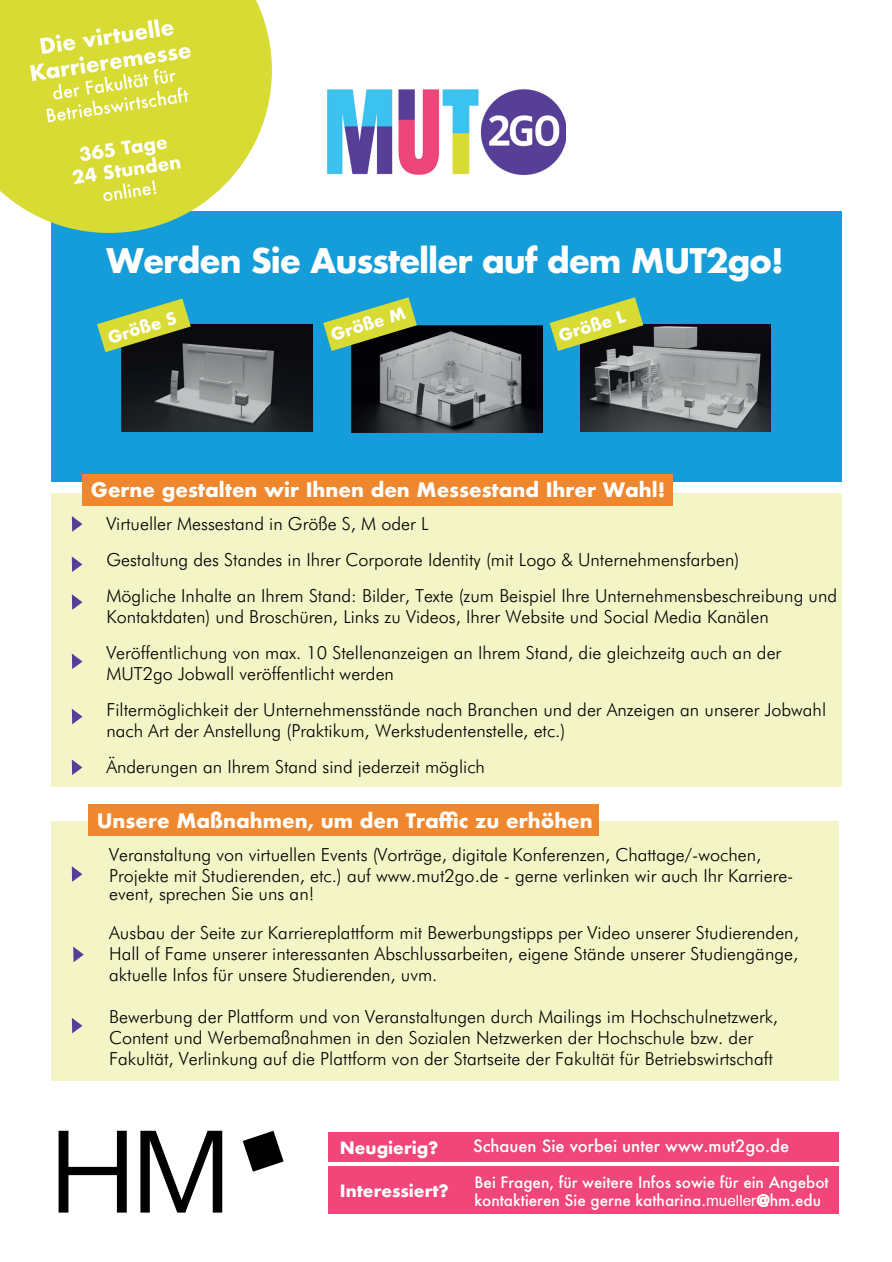
<style>
.page{position:relative;width:892px;height:1262px;background:#fff}
.page>*{position:absolute;margin:0;border:0;box-sizing:border-box;transform-origin:0 0}
.t1{font:700 33px "Futura";letter-spacing:-.035em;color:#fff}
.t2{font:700 19.5px "Futura";color:#fff}
.t3{font:300 18px/36px "Futura BT";color:#000001}
.t4{font:500 16.5px "Futura";color:#fff}
.t5{font:700 16.5px "Futura";color:#fff}
.t6{font:700 16.35px "Futura";color:#fff}
.t7{font:500 15.3px/18.5px "Futura";color:#fff}
.s1{font-family:"Arial";font-weight:400}
</style>
<div class="page">
<div style="left:51px;top:211px;width:790px;height:270px;background:#149dd9"></div>
<div style="left:51px;top:493px;width:790px;height:294px;background:#f3f5c6"></div>
<div style="left:51px;top:820px;width:787px;height:260px;background:#f3f5c6"></div>
<div style="left:82px;top:474px;width:590px;height:31px;background:#ef872e"></div>
<svg style="left:72px;top:516px;width:10px;height:15px"></svg>
<svg style="left:72px;top:556px;width:10px;height:16px"></svg>
<svg style="left:72px;top:594px;width:10px;height:16px"></svg>
<svg style="left:72px;top:653px;width:10px;height:16px"></svg>
<svg style="left:72px;top:709px;width:10px;height:15px"></svg>
<svg style="left:72px;top:759px;width:10px;height:16px"></svg>
<svg style="left:72px;top:866px;width:10px;height:15px"></svg>
<svg style="left:73px;top:946px;width:11px;height:16px"></svg>
<svg style="left:72px;top:1018px;width:10px;height:15px"></svg>
<div style="left:88px;top:804px;width:511px;height:31px;background:#ef872e"></div>
<svg style="left:0;top:0;width:272px;height:233px;fill:#d9db35"></svg>
<svg style="left:30px;top:19px;width:161px;height:103px;background:#e0e25d"></svg>
<svg style="left:73px;top:139px;width:108px;height:62px"></svg>
<div style="left:328px;top:1132px;width:510px;height:29px;background:#f0467a"></div>
<div style="left:328px;top:1166px;width:510px;height:28px;background:#f0467a"></div>
<div style="left:328px;top:1181px;width:510px;height:33px;background:#f0467a"></div>
<svg style="left:243px;top:1130px;width:40px;height:41px"></svg>
<svg style="left:59px;top:1130px;width:68px;height:82px"></svg>
<svg style="left:140px;top:1130px;width:82px;height:82px"></svg>
<img style="left:580px;top:324px;width:190px;height:107px">
<img style="left:351px;top:325px;width:191px;height:107px">
<img style="left:121px;top:324px;width:191px;height:107px">
<svg style="left:323px;top:297px;width:94px;height:54px"></svg>
<svg style="left:97px;top:298px;width:94px;height:54px"></svg>
<svg style="left:549px;top:297px;width:94px;height:54px"></svg>
<img style="left:327px;top:89px;width:238px;height:87px">
<h1 class="t1" style="left:106px;top:236px;width:679px">Werden Sie Aussteller auf dem MUT2go!</h1>
<p class="t6" style="left:105px;top:326px;width:72px;rotate:-17deg">Größe S</p>
<p class="t6" style="left:328px;top:324px;width:79px;rotate:-17deg">Größe M</p>
<p class="t6" style="left:555px;top:324px;width:70px;rotate:-17deg">Größe L</p>
<p class="t2" style="left:91px;top:476px;width:576px">Gerne gestalten wir Ihnen den Messestand Ihrer Wahl!</p>
<p class="t3" style="left:106px;top:505px;width:732px">Virtueller Messestand in Größe S, M oder L<br>Gestaltung des Standes in Ihrer Corporate Identity (mit Logo &amp; Unternehmensfarben)<br>Mögliche Inhalte an Ihrem Stand: Bilder, Texte (zum Beispiel Ihre Unternehmensbeschreibung und</p>
<p class="t3" style="left:106px;top:598px;width:676px">Kontaktdaten) und Broschüren, Links zu Videos, Ihrer Website und Social Media Kanälen<br>Veröffentlichung von max. 10 Stellenanzeigen an Ihrem Stand, die gleichzeitg auch an der</p>
<p class="t3" style="left:106px;top:655px;width:721px">MUT2go Jobwall veröffentlicht werden<br>Filtermöglichkeit der Unternehmensstände nach Branchen und der Anzeigen an unserer Jobwahl</p>
<p class="t3" style="left:106px;top:712px;width:460px">nach Art der Anstellung (Praktikum, Werkstudentenstelle, etc.)<br>Änderungen an Ihrem Stand sind jederzeit möglich</p>
<p class="t2" style="left:97px;top:806px;width:497px">Unsere Maßnahmen, um den Traffic zu erhöhen</p>
<p class="t3" style="left:109px;top:844px;width:685px;line-height:21px">Veranstaltung von virtuellen Events (Vorträge, digitale Konferenzen, Chattage/-wochen,<br>Projekte mit Studierenden, etc.) auf www.mut2go.de - gerne verlinken wir auch Ihr Karriere-</p>
<p class="t3" style="left:109px;top:874px;width:691px;line-height:39px">event, sprechen Sie uns an!<br>Ausbau der Seite zur Karriereplattform mit Bewerbungstipps per Video unserer Studierenden,</p>
<p class="t3" style="left:109px;top:943px;width:690px;line-height:21px">Hall of Fame unserer interessanten Abschlussarbeiten, eigene Stände unserer Studiengänge, aktuelle Infos für unsere Studierenden, uvm.</p>
<p class="t3" style="left:109px;top:1006px;width:670px;line-height:21px">Bewerbung der Plattform und von Veranstaltungen durch Mailings im Hochschulnetzwerk,<br>Content und Werbemaßnahmen in den Sozialen Netzwerken der Hochschule bzw. der<br>Fakultät, Verlinkung auf die Plattform von der Startseite der Fakultät für Betriebswirtschaft</p>
<p class="t5" style="left:340px;top:1135px;width:100px">Neugierig?</p>
<p class="t5" style="left:340px;top:1178px;width:110px">Interessiert?</p>
<p class="t4" style="left:473px;top:1134px;width:318px">Schauen Sie vorbei unter www.mut2go.de</p>
<p class="t7" style="left:474px;top:1172px;width:356px">Bei Fragen, für weitere Infos sowie für ein Angebot kontaktieren Sie gerne katharina.<span class="s1">mueller</span>@hm.edu</p>
</div>
